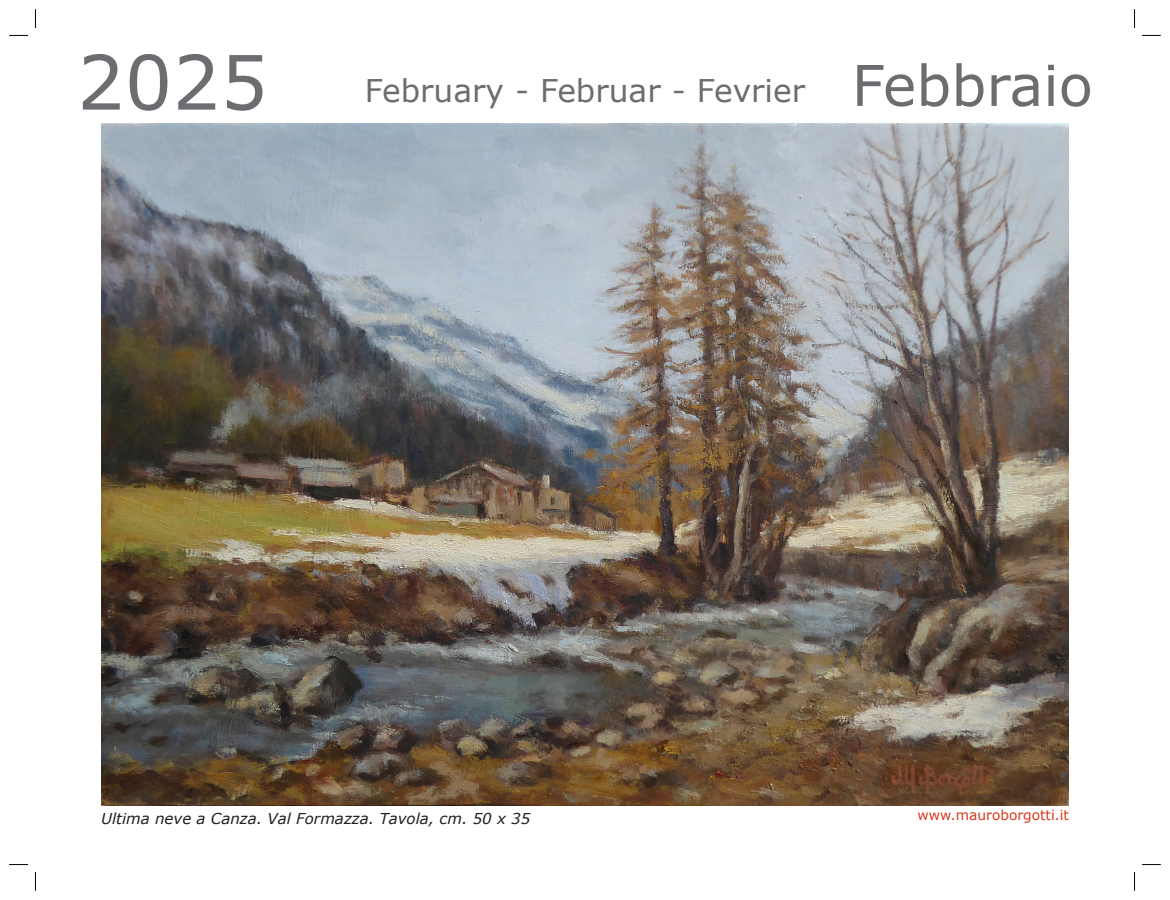
<style>
.page{position:relative;width:1170px;height:900px;background:#fff}
.page>*{position:absolute;margin:0;border:0;box-sizing:border-box;transform-origin:0 0}
.t1{font:75px "Verdana";color:#6c6d70}
.t2{font:31.25px "Verdana";color:#6c6d70}
.t3{font:italic 15px "Verdana";color:#231f20}
.t4{font:13.75px "Verdana";color:#d8381e}
.s1{font-size:56.25px}
</style>
<div class="page">
<img style="left:101px;top:123px;width:967px;height:682px">
<svg style="left:9px;top:35px;width:19px;height:1px"></svg>
<svg style="left:1142px;top:35px;width:18px;height:1px"></svg>
<svg style="left:9px;top:864px;width:19px;height:1px"></svg>
<svg style="left:1142px;top:864px;width:18px;height:1px"></svg>
<svg style="left:35px;top:9px;width:1px;height:19px"></svg>
<svg style="left:35px;top:872px;width:1px;height:19px"></svg>
<svg style="left:1134px;top:9px;width:1px;height:19px"></svg>
<svg style="left:1134px;top:872px;width:1px;height:19px"></svg>
<h1 class="t1" style="left:77px;top:35px;width:192px">2025</h1>
<h2 class="t2" style="left:365px;top:71px;width:729px">February - Februar - Fevrier <span class="s1">Febbraio</span></h2>
<p class="t3" style="left:101px;top:809px;width:431px">Ultima neve a Canza. Val Formazza. Tavola, cm. 50 x 35</p>
<p class="t4" style="left:917px;top:806px;width:153px">www.mauroborgotti.it</p>
</div>
